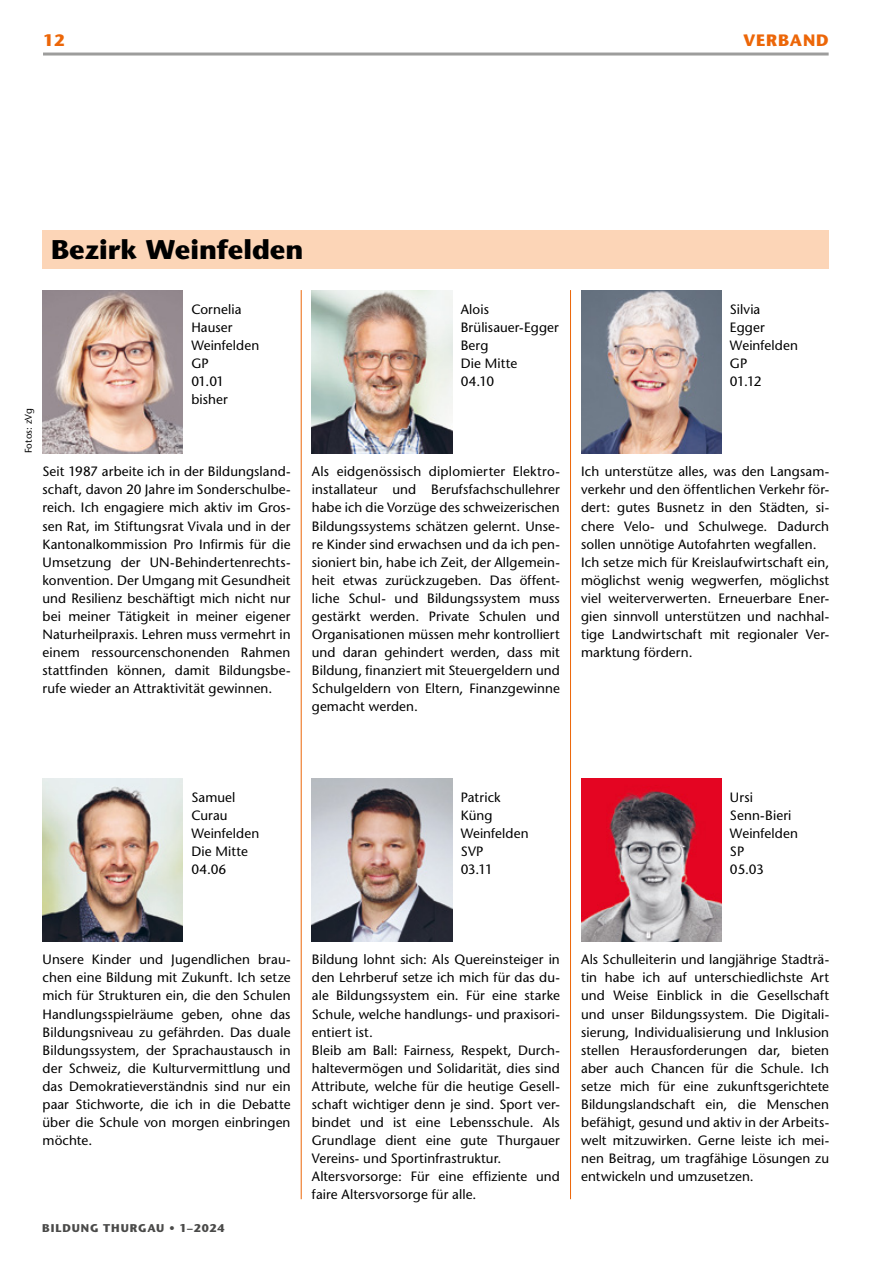
<style>
.page{position:relative;width:893px;height:1263px;background:#fff}
.page>*{position:absolute;margin:0;border:0;box-sizing:border-box;transform-origin:0 0}
.t1{font:700 27px "Stone Sans Std";color:#000}
.t2{font:700 16.5px "Stone Sans Std";letter-spacing:.05em;color:#ec6608}
.t3{font:500 13.5px/18.1px "Stone Sans Std";letter-spacing:.01em;color:#000}
.t4{font:700 11.25px "Stone Sans Std";letter-spacing:.075em;color:#4a4a49}
.t5{font:500 9.75px "Stone Sans Std";letter-spacing:.01em;color:#000}
</style>
<div class="page">
<hr style="left:43px;top:53px;width:786px;height:3px;background:#9d9d9c">
<img style="left:43px;top:290px;width:140px;height:163px">
<img style="left:581px;top:290px;width:140px;height:163px">
<img style="left:312px;top:290px;width:140px;height:163px">
<hr style="left:301px;top:290px;width:1px;height:909px;background:#ec6608">
<hr style="left:570px;top:290px;width:1px;height:909px;background:#ec6608">
<img style="left:43px;top:778px;width:140px;height:163px">
<img style="left:581px;top:778px;width:140px;height:163px">
<img style="left:312px;top:778px;width:140px;height:163px">
<div style="left:43px;top:231px;width:786px;height:38px;background:#fcd5b7"></div>
<p class="t2" style="left:43px;top:31px;width:23px">12</p>
<p class="t2" style="left:743px;top:31px;width:87px">VERBAND</p>
<h1 class="t1" style="left:51px;top:234px;width:254px">Bezirk Weinfelden</h1>
<p class="t5" style="left:23px;top:453px;width:47px;rotate:-90deg">Fotos: zVg</p>
<p class="t3" style="left:191px;top:300px;width:69px">Cornelia<br>Hauser<br>Weinfelden<br>GP<br>01.01 bisher</p>
<p class="t3" style="left:43px;top:462px;width:250px;text-align:justify">Seit 1987 arbeite ich in der Bildungsland&shy;schaft, davon 20 Jahre im Sonderschulbe&shy;reich. Ich engagiere mich aktiv im Gros&shy;sen Rat, im Stiftungsrat Vivala und in der Kantonalkommission Pro Infirmis für die Umsetzung der UN-Behindertenrechts&shy;konvention. Der Umgang mit Gesundheit und Resilienz beschäftigt mich nicht nur bei meiner Tätigkeit in meiner eigener Naturheilpraxis. Lehren muss vermehrt in einem ressourcenschonenden Rahmen stattfinden können, damit Bildungsbe&shy;rufe wieder an Attraktivität gewinnen.</p>
<p class="t3" style="left:461px;top:300px;width:100px">Alois<br>Brülisauer-Egger<br>Berg<br>Die Mitte<br>04.10</p>
<p class="t3" style="left:312px;top:462px;width:250px;text-align:justify">Als eidgenössisch diplomierter Elektro&shy;installateur und Berufsfachschullehrer habe ich die Vorzüge des schweizerischen Bildungssystems schätzen gelernt. Unse&shy;re Kinder sind erwachsen und da ich pen&shy;sioniert bin, habe ich Zeit, der Allgemein&shy;heit etwas zurückzugeben. Das öffent&shy;liche Schul- und Bildungssystem muss gestärkt werden. Private Schulen und Organisationen müssen mehr kontrolliert und daran gehindert werden, dass mit Bildung, finanziert mit Steuergeldern und Schulgeldern von Eltern, Finanzgewinne gemacht werden.</p>
<p class="t3" style="left:730px;top:300px;width:69px">Silvia<br>Egger<br>Weinfelden<br>GP<br>01.12</p>
<p class="t3" style="left:581px;top:462px;width:250px">Ich unterstütze alles, was den Langsam&shy;verkehr und den öffentlichen Verkehr för&shy;dert: gutes Busnetz in den Städten, si&shy;chere Velo- und Schulwege. Dadurch sollen unnötige Autofahrten wegfallen.<br>Ich setze mich für Kreislaufwirtschaft ein, möglichst wenig wegwerfen, möglichst viel weiterverwerten. Erneuerbare Ener&shy;gien sinnvoll unterstützen und nachhal&shy;tige Landwirtschaft mit regionaler Ver&shy;marktung fördern.</p>
<p class="t3" style="left:191px;top:788px;width:69px">Samuel<br>Curau<br>Weinfelden<br>Die Mitte<br>04.06</p>
<p class="t3" style="left:461px;top:788px;width:69px">Patrick<br>Küng<br>Weinfelden<br>SVP<br>03.11</p>
<p class="t3" style="left:730px;top:788px;width:69px">Ursi<br>Senn-Bieri<br>Weinfelden<br>SP<br>05.03</p>
<p class="t3" style="left:43px;top:950px;width:250px;text-align:justify">Unsere Kinder und Jugendlichen brau&shy;chen eine Bildung mit Zukunft. Ich setze mich für Strukturen ein, die den Schulen Handlungsspielräume geben, ohne das Bildungsniveau zu gefährden. Das duale Bildungssystem, der Sprachaustausch in der Schweiz, die Kulturvermittlung und das Demokratieverständnis sind nur ein paar Stichworte, die ich in die Debatte über die Schule von morgen einbringen möchte.</p>
<p class="t4" style="left:42px;top:1221px;width:184px">BILDUNG THURGAU • 1–2024</p>
<p class="t3" style="left:312px;top:950px;width:250px">Bildung lohnt sich: Als Quereinsteiger in den Lehrberuf setze ich mich für das du&shy;ale Bildungssystem ein. Für eine starke Schule, welche handlungs- und praxisori&shy;entiert ist.<br>Bleib am Ball: Fairness, Respekt, Durch&shy;haltevermögen und Solidarität, dies sind Attribute, welche für die heutige Gesell&shy;schaft wichtiger denn je sind. Sport ver&shy;bindet und ist eine Lebensschule. Als Grundlage dient eine gute Thurgauer Vereins- und Sportinfrastruktur.<br>Altersvorsorge: Für eine effiziente und faire Altersvorsorge für alle.</p>
<p class="t3" style="left:581px;top:950px;width:250px;text-align:justify">Als Schulleiterin und langjährige Stadträ&shy;tin habe ich auf unterschiedlichste Art und Weise Einblick in die Gesellschaft und unser Bildungssystem. Die Digitali&shy;sierung, Individualisierung und Inklusion stellen Herausforderungen dar, bieten aber auch Chancen für die Schule. Ich setze mich für eine zukunftsgerichtete Bildungslandschaft ein, die Menschen befähigt, gesund und aktiv in der Arbeits&shy;welt mitzuwirken. Gerne leiste ich mei&shy;nen Beitrag, um tragfähige Lösungen zu entwickeln und umzusetzen.</p>
</div>
